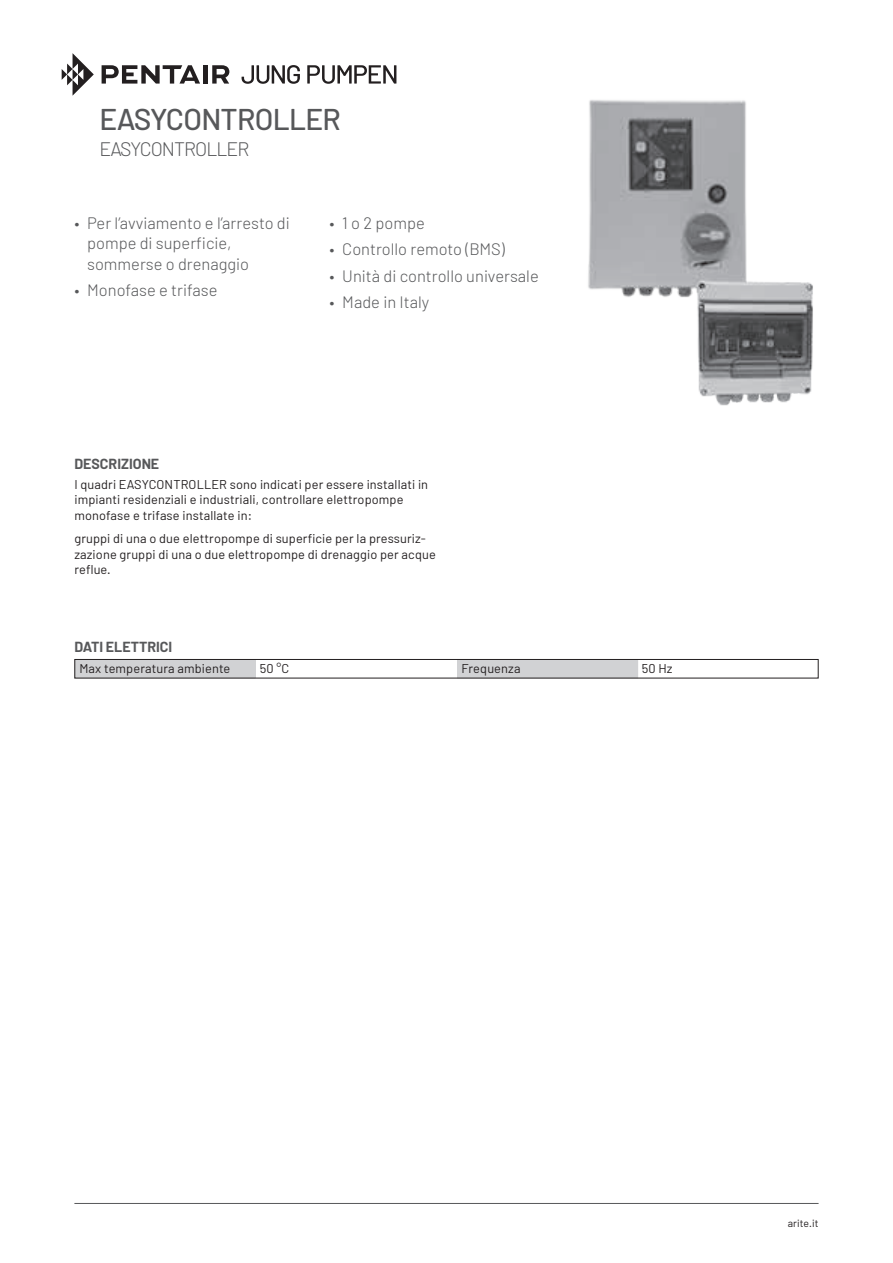
<style>
.page{position:relative;width:893px;height:1263px;background:#fff}
.page>*{position:absolute;margin:0;border:0;box-sizing:border-box;transform-origin:0 0}
.t1{font:500 30px "Barlow";letter-spacing:-.025em;color:#57585a}
.t2{font:300 19.5px "Barlow";letter-spacing:-.05em;color:#57585a}
.t3{font:300 16.5px/20.2px "Barlow";color:#57585a}
.t4{font:700 14.25px "Barlow";color:#57585a}
.t5{font:12.75px/15.3px "Barlow";letter-spacing:.01em;color:#231f20}
</style>
<div class="page">
<hr style="left:74px;top:1203px;width:745px;height:1px;background:#57585a">
<div style="left:75px;top:660px;width:180px;height:18px;background:#d1d2d4"></div>
<div style="left:457px;top:660px;width:180px;height:18px;background:#d1d2d4"></div>
<div style="left:74px;top:659px;width:745px;height:19px;border:1px solid #231f20"></div>
<img style="left:588px;top:100px;width:225px;height:306px">
<svg style="left:242px;top:65px;width:58px;height:19px"></svg>
<svg style="left:307px;top:65px;width:89px;height:19px"></svg>
<svg style="left:62px;top:53px;width:32px;height:43px"></svg>
<svg style="left:102px;top:65px;width:98px;height:19px"></svg>
<hr style="left:203px;top:65px;width:4px;height:19px;background:#231f20">
<svg style="left:212px;top:65px;width:17px;height:19px"></svg>
<h1 class="t1" style="left:99px;top:101px;width:243px">EASYCONTROLLER</h1>
<h2 class="t2" style="left:99px;top:136px;width:151px">EASYCONTROLLER</h2>
<p class="t3" style="left:87px;top:213px;width:204px;text-indent:-13px">• Per l’avviamento e l’arresto di pompe di superficie, sommerse o drenaggio</p>
<p class="t3" style="left:74px;top:279px;width:145px">• Monofase e trifase</p>
<p class="t3" style="left:330px;top:213px;width:97px">• 1 o 2 pompe</p>
<p class="t3" style="left:330px;top:239px;width:177px">• Controllo remoto (BMS)</p>
<p class="t3" style="left:330px;top:265px;width:211px">• Unità di controllo universale</p>
<p class="t3" style="left:330px;top:291px;width:101px">• Made in Italy</p>
<p class="t4" style="left:74px;top:455px;width:86px">DESCRIZIONE</p>
<p class="t5" style="left:74px;top:476px;width:355px">I quadri EASYCONTROLLER sono indicati per essere installati in impianti residenziali e industriali, controllare elettropompe monofase e trifase installate in:</p>
<p class="t5" style="left:74px;top:531px;width:363px">gruppi di una o due elettropompe di superficie per la pressuriz&shy;zazione gruppi di una o due elettropompe di drenaggio per acque reflue.</p>
<p class="t4" style="left:74px;top:638px;width:99px">DATI ELETTRICI</p>
<p class="t5" style="left:79px;top:661px;width:153px">Max temperatura ambiente</p>
<p class="t5" style="left:260px;top:661px;width:31px">50 °C</p>
<p class="t5" style="left:461px;top:661px;width:61px">Frequenza</p>
<p class="t5" style="left:642px;top:661px;width:32px">50 Hz</p>
</div>
